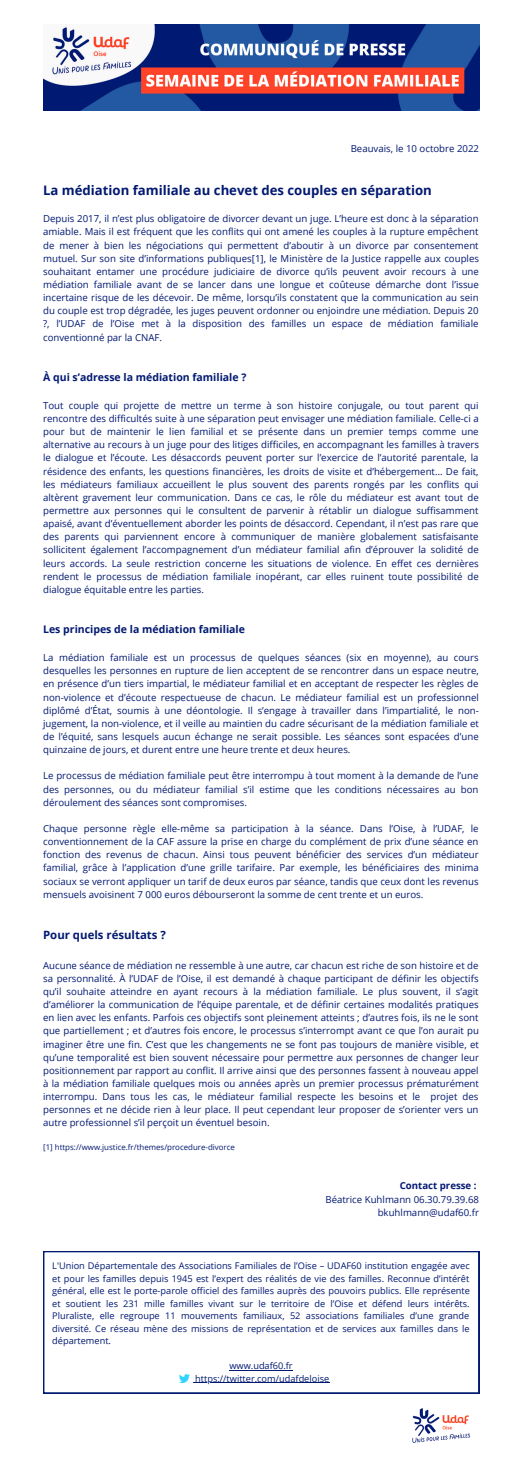
<style>
.page{position:relative;width:522px;height:1464px;background:#fff}
.page>*{position:absolute;margin:0;border:0;box-sizing:border-box;transform-origin:0 0}
.t1{font:700 13.12px "Open Sans";color:#021972}
.t2{font:700 11.38px "Open Sans";color:#021972}
.t3{font:700 10.5px "Open Sans";color:#021972}
.t4{font:9.62px/13.1px "Open Sans";color:#021972;text-align:justify}
.t5{font:700 9.62px "Open Sans";color:#021972}
.t6{font:9.19px/12.5px "Open Sans";color:#021972;text-align:justify}
.t7{font:7.88px "Open Sans";color:#021972}
</style>
<div class="page">
<img style="left:43px;top:24px;width:436px;height:86px">
<svg style="left:43px;top:1251px;width:436px;height:142px"></svg>
<hr style="left:229px;top:1369px;width:63px;height:1px;background:#021972">
<hr style="left:195px;top:1382px;width:134px;height:1px;background:#021972">
<svg style="left:178px;top:1373px;width:17px;height:10px"></svg>
<img style="left:412px;top:1408px;width:59px;height:35px">
<p class="t4" style="left:350px;top:142px;width:130px">Beauvais, le 10 octobre 2022</p>
<h1 class="t1" style="left:43px;top:181px;width:390px">La médiation familiale au chevet des couples en séparation</h1>
<p class="t4" style="left:43px;top:212px;width:437px">Depuis 2017, il n’est plus obligatoire de divorcer devant un juge. L’heure est donc à la séparation amiable. Mais il est fréquent que les conflits qui ont amené les couples à la rupture empêchent de mener à bien les négociations qui permettent d’aboutir à un divorce par consentement mutuel. Sur son site d’informations publiques[1], le Ministère de la Justice rappelle aux couples souhaitant entamer une procédure judiciaire de divorce qu’ils peuvent avoir recours à une médiation familiale avant de se lancer dans une longue et coûteuse démarche dont l’issue incertaine risque de les décevoir. De même, lorsqu’ils constatent que la communication au sein du couple est trop dégradée, les juges peuvent ordonner ou enjoindre une médiation. Depuis 20 ?, l’UDAF de l’Oise met à la disposition des familles un espace de médiation familiale conventionné par la CNAF.</p>
<p class="t3" style="left:43px;top:369px;width:204px">À qui s’adresse la médiation familiale ?</p>
<p class="t4" style="left:43px;top:398px;width:437px">Tout couple qui projette de mettre un terme à son histoire conjugale, ou tout parent qui rencontre des difficultés suite à une séparation peut envisager une médiation familiale. Celle-ci a pour but de maintenir le lien familial et se présente dans un premier temps comme une alternative au recours à un juge pour des litiges difficiles, en accompagnant les familles à travers le dialogue et l’écoute. Les désaccords peuvent porter sur l’exercice de l’autorité parentale, la résidence des enfants, les questions financières, les droits de visite et d’hébergement… De fait, les médiateurs familiaux accueillent le plus souvent des parents rongés par les conflits qui altèrent gravement leur communication. Dans ce cas, le rôle du médiateur est avant tout de permettre aux personnes qui le consultent de parvenir à rétablir un dialogue suffisamment apaisé, avant d’éventuellement aborder les points de désaccord. Cependant, il n’est pas rare que des parents qui parviennent encore à communiquer de manière globalement satisfaisante sollicitent également l’accompagnement d’un médiateur familial afin d’éprouver la solidité de leurs accords. La seule restriction concerne les situations de violence. En effet ces dernières rendent le processus de médiation familiale inopérant, car elles ruinent toute possibilité de dialogue équitable entre les parties.</p>
<p class="t3" style="left:43px;top:621px;width:203px">Les principes de la médiation familiale</p>
<p class="t4" style="left:43px;top:651px;width:437px">La médiation familiale est un processus de quelques séances (six en moyenne), au cours desquelles les personnes en rupture de lien acceptent de se rencontrer dans un espace neutre, en présence d’un tiers impartial, le médiateur familial et en acceptant de respecter les règles de non-violence et d’écoute respectueuse de chacun. Le médiateur familial est un professionnel diplômé d’État, soumis à une déontologie. Il s’engage à travailler dans l’impartialité, le non&shy;jugement, la non-violence, et il veille au maintien du cadre sécurisant de la médiation familiale et de l’équité, sans lesquels aucun échange ne serait possible. Les séances sont espacées d’une quinzaine de jours, et durent entre une heure trente et deux heures.</p>
<p class="t4" style="left:43px;top:769px;width:436px">Le processus de médiation familiale peut être interrompu à tout moment à la demande de l’une des personnes, ou du médiateur familial s’il estime que les conditions nécessaires au bon déroulement des séances sont compromises.</p>
<p class="t4" style="left:43px;top:821px;width:436px">Chaque personne règle elle-même sa participation à la séance. Dans l’Oise, à l’UDAF, le conventionnement de la CAF assure la prise en charge du complément de prix d’une séance en fonction des revenus de chacun. Ainsi tous peuvent bénéficier des services d’un médiateur familial, grâce à l’application d’une grille tarifaire. Par exemple, les bénéficiaires des minima sociaux se verront appliquer un tarif de deux euros par séance, tandis que ceux dont les revenus mensuels avoisinent 7 000 euros débourseront la somme de cent trente et un euros.</p>
<p class="t2" style="left:43px;top:927px;width:124px">Pour quels résultats ?</p>
<p class="t4" style="left:43px;top:958px;width:437px">Aucune séance de médiation ne ressemble à une autre, car chacun est riche de son histoire et de sa personnalité. À l’UDAF de l’Oise, il est demandé à chaque participant de définir les objectifs qu’il souhaite atteindre en ayant recours à la médiation familiale. Le plus souvent, il s’agit d’améliorer la communication de l’équipe parentale, et de définir certaines modalités pratiques en lien avec les enfants. Parfois ces objectifs sont pleinement atteints ; d’autres fois, ils ne le sont que partiellement ; et d’autres fois encore, le processus s’interrompt avant ce que l’on aurait pu imaginer être une fin. C’est que les changements ne se font pas toujours de manière visible, et qu’une temporalité est bien souvent nécessaire pour permettre aux personnes de changer leur positionnement par rapport au conflit. Il arrive ainsi que des personnes fassent à nouveau appel à la médiation familiale quelques mois ou années après un premier processus prématurément interrompu. Dans tous les cas, le médiateur familial respecte les besoins et le projet des personnes et ne décide rien à leur place. Il peut cependant leur proposer de s’orienter vers un autre professionnel s’il perçoit un éventuel besoin.</p>
<p class="t7" style="left:43px;top:1141px;width:193px">[1] https://www.justice.fr/themes/procedure-divorce</p>
<p class="t5" style="left:399px;top:1179px;width:78px">Contact presse :</p>
<p class="t4" style="left:325px;top:1192px;width:155px;text-align:right">Béatrice Kuhlmann 06.30.79.39.68 bkuhlmann@udaf60.fr</p>
<p class="t6" style="left:52px;top:1259px;width:418px">L'Union Départementale des Associations Familiales de l’Oise – UDAF60 institution engagée avec et pour les familles depuis 1945 est l’expert des réalités de vie des familles. Reconnue d’intérêt général, elle est le porte-parole officiel des familles auprès des pouvoirs publics. Elle représente et soutient les 231 mille familles vivant sur le territoire de l’Oise et défend leurs intérêts.<br>Pluraliste, elle regroupe 11 mouvements familiaux, 52 associations familiales d’une grande diversité. Ce réseau mène des missions de représentation et de services aux familles dans le département.</p>
<p class="t6" style="left:195px;top:1359px;width:135px;text-align:center">www.udaf60.fr https://twitter.com/udafdeloise</p>
</div>
